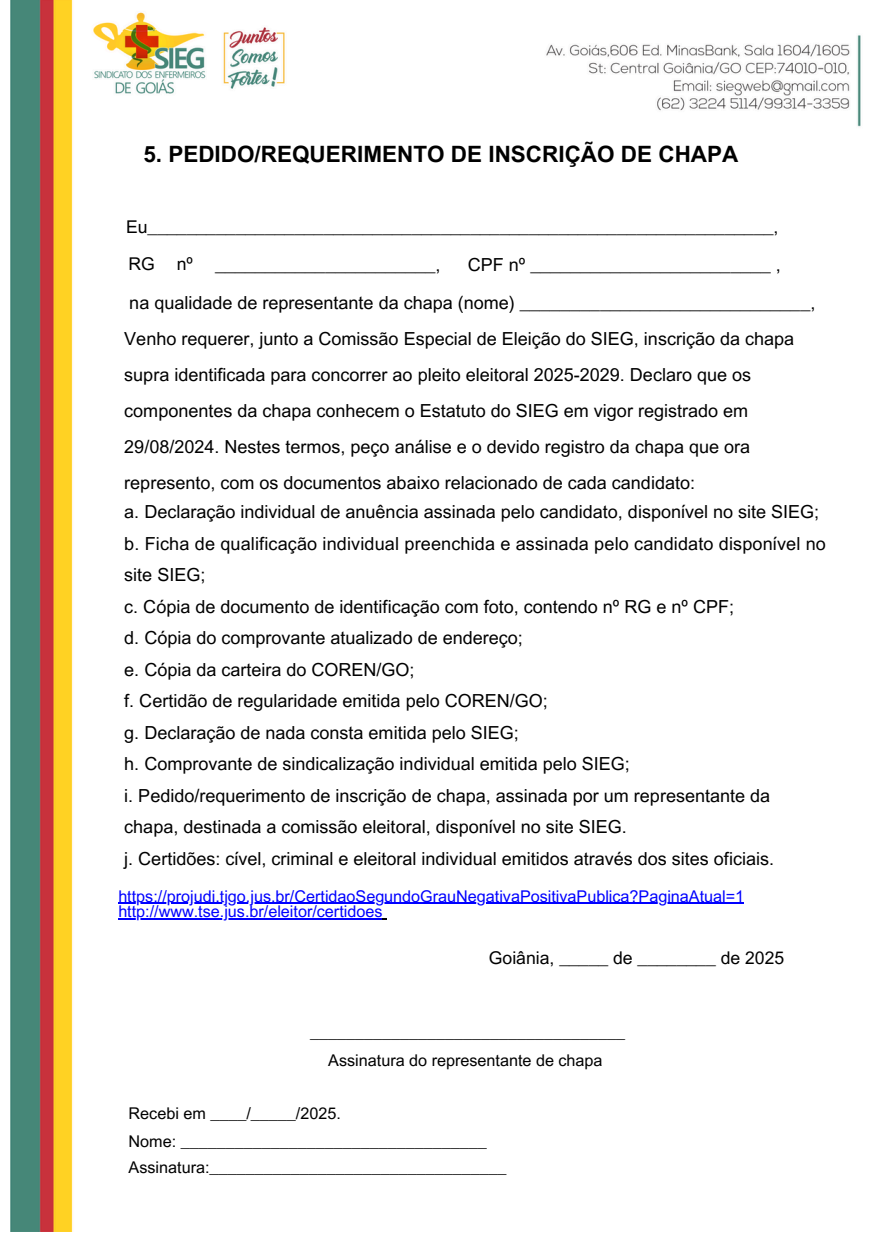
<style>
.page{position:relative;width:894px;height:1233px;background:#fff}
.page>*{position:absolute;margin:0;border:0;box-sizing:border-box;transform-origin:0 0}
.t1{font:700 22.5px "Arial MT Pro";color:#000}
.t2{font:18px/31.5px "Arial MT Pro";color:#000}
.t3{font:17.55px "Arial MT Pro";color:#000}
.t4{font:16.2px/27.5px "Arial MT Pro";color:#000;text-align:center}
.t5{font:16.2px "Arial MT Pro";color:#00f}
</style>
<div class="page">
<img style="left:11px;top:0;width:850px;height:1232px">
<hr style="left:118px;top:903px;width:626px;height:1px;background:#00f">
<hr style="left:118px;top:918px;width:264px;height:2px;background:#00f">
<p class="t1" style="left:143px;top:146px;width:596px">5. PEDIDO/REQUERIMENTO DE INSCRIÇÃO DE CHAPA</p>
<h2 class="t3" style="left:126px;top:220px;width:653px">Eu________________________________________________________________,</h2>
<h3 class="t3" style="left:129px;top:258px;width:28px">RG</h3>
<p class="t3" style="left:177px;top:258px;width:18px">nº</p>
<h3 class="t2" style="left:215px;top:251px;width:227px">______________________,</h3>
<h3 class="t2" style="left:467px;top:251px;width:314px">CPF nº ________________________ ,</h3>
<h3 class="t2" style="left:124px;top:287px;width:692px;line-height:36px">na qualidade de representante da chapa (nome) _____________________________, Venho requerer, junto a Comissão Especial de Eleição do SIEG, inscrição da chapa supra identificada para concorrer ao pleito eleitoral 2025-2029. Declaro que os componentes da chapa conhecem o Estatuto do SIEG em vigor registrado em 29/08/2024. Nestes termos, peço análise e o devido registro da chapa que ora represento, com os documentos abaixo relacionado de cada candidato:</h3>
<p class="t2" style="left:124px;top:498px;width:703px">a. Declaração individual de anuência assinada pelo candidato, disponível no site SIEG; b. Ficha de qualificação individual preenchida e assinada pelo candidato disponível no site SIEG;<br>c. Cópia de documento de identificação com foto, contendo nº RG e nº CPF;<br>d. Cópia do comprovante atualizado de endereço;<br>e. Cópia da carteira do COREN/GO;<br>f. Certidão de regularidade emitida pelo COREN/GO;<br>g. Declaração de nada consta emitida pelo SIEG;<br>h. Comprovante de sindicalização individual emitida pelo SIEG;<br>i. Pedido/requerimento de inscrição de chapa, assinada por um representante da chapa, destinada a comissão eleitoral, disponível no site SIEG.<br>j. Certidões: cível, criminal e eleitoral individual emitidos através dos sites oficiais.</p>
<p class="t5" style="left:118px;top:890px;width:627px">https://projudi.tjgo.jus.br/CertidaoSegundoGrauNegativaPositivaPublica?PaginaAtual=1</p>
<p class="t5" style="left:118px;top:906px;width:265px">http://www.tse.jus.br/eleitor/certidoes</p>
<h3 class="t3" style="left:489px;top:952px;width:297px">Goiânia, _____ de ________ de 2025</h3>
<p class="t4" style="left:310px;top:1021px;width:316px">___________________________________<br>Assinatura do representante de chapa</p>
<h3 class="t4" style="left:129px;top:1102px;width:214px">Recebi em ____/_____/2025.</h3>
<p class="t4" style="left:129px;top:1129px;width:359px">Nome: __________________________________</p>
<p class="t4" style="left:129px;top:1156px;width:379px">Assinatura:_________________________________</p>
</div>
